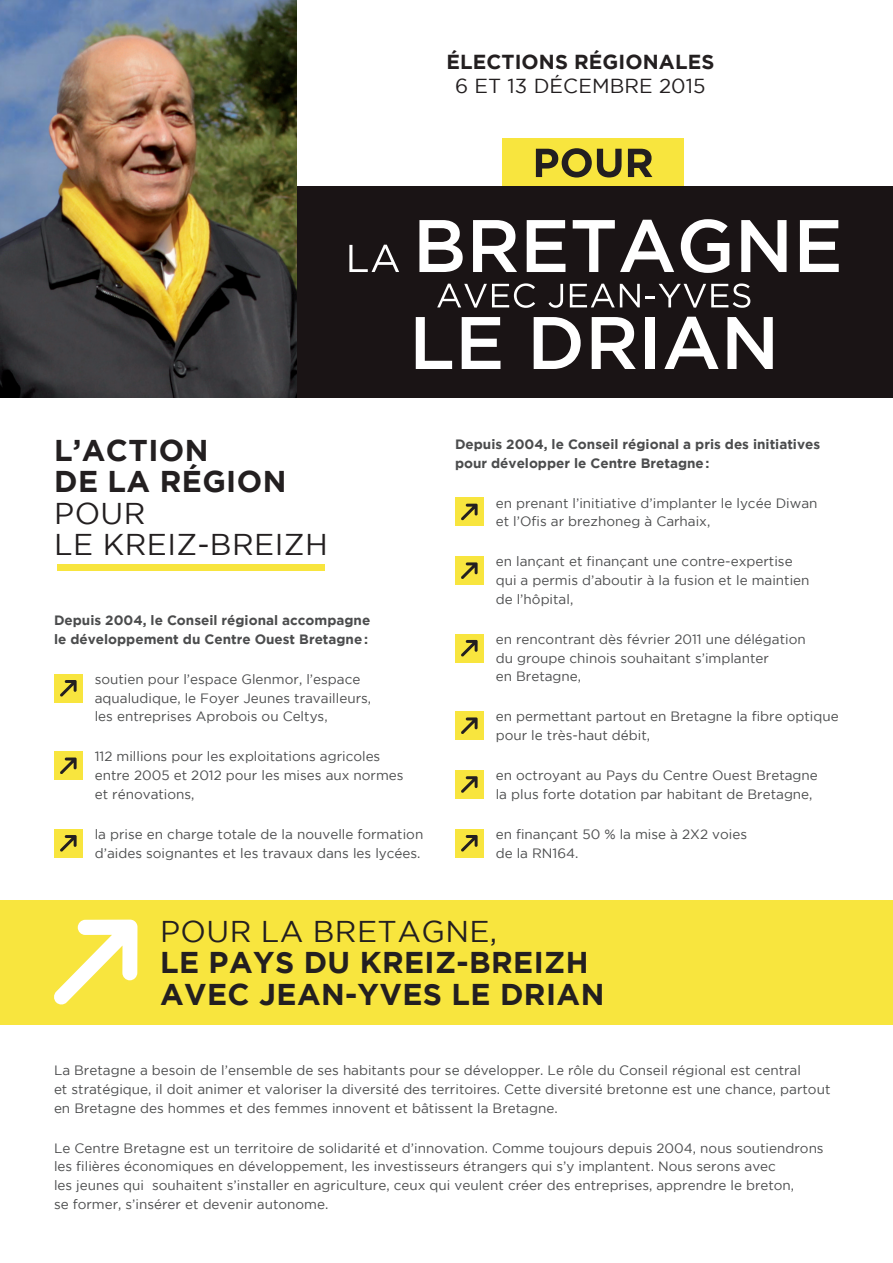
<style>
.page{position:relative;width:893px;height:1263px;background:#fff}
.page>*{position:absolute;margin:0;border:0;box-sizing:border-box;transform-origin:0 0}
.Texte_Courant{font:700 30px/31.5px "Gotham";letter-spacing:.015em;color:#231f20}
.t1{font:700 20.25px "Gotham";letter-spacing:.005em;color:#231f20}
.t2{font:20.25px "Gotham";letter-spacing:.005em;color:#231f20}
.Texte_Courant-2{font:13.5px/18.8px "Gotham";color:#4b4c4d}
.Texte_Courant-3{font:700 13.5px/18.8px "Gotham";color:#4b4c4d}
.s1{font-weight:400}
</style>
<div class="page">
<div style="left:502px;top:138px;width:182px;height:48px;background:#f8e53e"></div>
<svg style="left:536px;top:148px;width:86px;height:30px"></svg>
<svg style="left:628px;top:149px;width:24px;height:28px"></svg>
<div style="left:172px;top:186px;width:721px;height:212px;background:#1a1415"></div>
<svg style="left:349px;top:245px;width:50px;height:27px"></svg>
<svg style="left:419px;top:220px;width:44px;height:52px"></svg>
<svg style="left:473px;top:220px;width:44px;height:52px"></svg>
<svg style="left:527px;top:220px;width:38px;height:52px"></svg>
<svg style="left:573px;top:220px;width:101px;height:52px"></svg>
<svg style="left:681px;top:219px;width:48px;height:54px"></svg>
<svg style="left:741px;top:220px;width:45px;height:52px"></svg>
<svg style="left:800px;top:220px;width:39px;height:52px"></svg>
<svg style="left:437px;top:283px;width:98px;height:25px"></svg>
<svg style="left:548px;top:284px;width:15px;height:24px"></svg>
<svg style="left:570px;top:284px;width:70px;height:23px"></svg>
<svg style="left:646px;top:283px;width:104px;height:25px"></svg>
<svg style="left:416px;top:317px;width:36px;height:52px"></svg>
<svg style="left:462px;top:317px;width:38px;height:52px"></svg>
<svg style="left:534px;top:317px;width:47px;height:52px"></svg>
<svg style="left:592px;top:317px;width:44px;height:52px"></svg>
<div style="left:646px;top:317px;width:9px;height:52px;background:#fff"></div>
<svg style="left:664px;top:317px;width:55px;height:52px"></svg>
<svg style="left:727px;top:317px;width:46px;height:52px"></svg>
<img style="left:0;top:0;width:296px;height:398px">
<div style="left:54px;top:674px;width:29px;height:29px;background:#f8e53e"></div>
<svg style="left:60px;top:680px;width:17px;height:17px"></svg>
<div style="left:54px;top:751px;width:29px;height:29px;background:#f8e53e"></div>
<svg style="left:60px;top:757px;width:17px;height:17px"></svg>
<div style="left:54px;top:829px;width:29px;height:29px;background:#f8e53e"></div>
<svg style="left:60px;top:835px;width:17px;height:17px"></svg>
<div style="left:455px;top:498px;width:29px;height:28px;background:#f8e53e"></div>
<svg style="left:461px;top:504px;width:17px;height:16px"></svg>
<div style="left:455px;top:556px;width:29px;height:29px;background:#f8e53e"></div>
<svg style="left:461px;top:562px;width:17px;height:17px"></svg>
<div style="left:455px;top:634px;width:29px;height:28px;background:#f8e53e"></div>
<svg style="left:461px;top:640px;width:17px;height:17px"></svg>
<div style="left:455px;top:711px;width:29px;height:29px;background:#f8e53e"></div>
<svg style="left:461px;top:717px;width:17px;height:17px"></svg>
<div style="left:455px;top:770px;width:29px;height:29px;background:#f8e53e"></div>
<svg style="left:461px;top:776px;width:17px;height:17px"></svg>
<div style="left:455px;top:829px;width:29px;height:29px;background:#f8e53e"></div>
<svg style="left:461px;top:835px;width:17px;height:17px"></svg>
<div style="left:57px;top:565px;width:267px;height:6px;background:#f8e53e"></div>
<div style="left:0;top:900px;width:893px;height:124px;background:#f8e53e"></div>
<svg style="left:54px;top:919px;width:83px;height:86px"></svg>
<p class="t1" style="left:446px;top:50px;width:269px">ÉLECTIONS RÉGIONALES</p>
<p class="t2" style="left:455px;top:75px;width:252px">6 ET 13 DÉCEMBRE 2015</p>
<p class="Texte_Courant" style="left:54px;top:434px;width:275px">L’ACTION<br>DE LA RÉGION<br><span class="s1">POUR<br>LE KREIZ-BREIZH</span></p>
<p class="Texte_Courant-3" style="left:54px;top:611px;width:318px">Depuis 2004, le Conseil régional accompagne le développement du Centre Ouest Bretagne:</p>
<p class="Texte_Courant-2" style="left:95px;top:669px;width:278px">soutien pour l’espace Glenmor, l’espace aqualudique, le Foyer Jeunes travailleurs, les entreprises Aprobois ou Celtys,</p>
<p class="Texte_Courant-2" style="left:95px;top:747px;width:310px">112 millions pour les exploitations agricoles entre 2005 et 2012 pour les mises aux normes et rénovations,</p>
<p class="Texte_Courant-2" style="left:95px;top:824px;width:330px">la prise en charge totale de la nouvelle formation d’aides soignantes et les travaux dans les lycées.</p>
<p class="Texte_Courant-3" style="left:455px;top:434px;width:367px">Depuis 2004, le Conseil régional a pris des initiatives pour développer le Centre Bretagne:</p>
<p class="Texte_Courant-2" style="left:496px;top:493px;width:323px">en prenant l’initiative d’implanter le lycée Diwan et l’Ofis ar brezhoneg à Carhaix,</p>
<p class="Texte_Courant-2" style="left:496px;top:552px;width:315px">en lançant et finançant une contre-expertise qui a permis d’aboutir à la fusion et le maintien de l’hôpital,</p>
<p class="Texte_Courant-2" style="left:496px;top:629px;width:312px">en rencontrant dès février 2011 une délégation du groupe chinois souhaitant s’implanter<br>en Bretagne,</p>
<p class="Texte_Courant-2" style="left:496px;top:707px;width:344px">en permettant partout en Bretagne la fibre optique pour le très-haut débit,</p>
<p class="Texte_Courant-2" style="left:496px;top:766px;width:324px">en octroyant au Pays du Centre Ouest Bretagne la plus forte dotation par habitant de Bretagne,</p>
<p class="Texte_Courant-2" style="left:496px;top:824px;width:253px">en finançant 50 % la mise à 2X2 voies de la RN164.</p>
<p class="Texte_Courant" style="left:160px;top:914px;width:430px"><span class="s1">POUR LA BRETAGNE,<br></span>LE PAYS DU KREIZ-BREIZH</p>
<p class="Texte_Courant" style="left:160px;top:977px;width:446px">AVEC JEAN-YVES LE DRIAN</p>
<p class="Texte_Courant-2" style="left:54px;top:1061px;width:778px">La Bretagne a besoin de l’ensemble de ses habitants pour se développer. Le rôle du Conseil régional est central<br>et stratégique, il doit animer et valoriser la diversité des territoires. Cette diversité bretonne est une chance, partout en Bretagne des hommes et des femmes innovent et bâtissent la Bretagne.</p>
<p class="Texte_Courant-2" style="left:54px;top:1138px;width:771px">Le Centre Bretagne est un territoire de solidarité et d’innovation. Comme toujours depuis 2004, nous soutiendrons les filières économiques en développement, les investisseurs étrangers qui s’y implantent. Nous serons avec<br>les jeunes qui souhaitent s’installer en agriculture, ceux qui veulent créer des entreprises, apprendre le breton,<br>se former, s’insérer et devenir autonome.</p>
</div>
